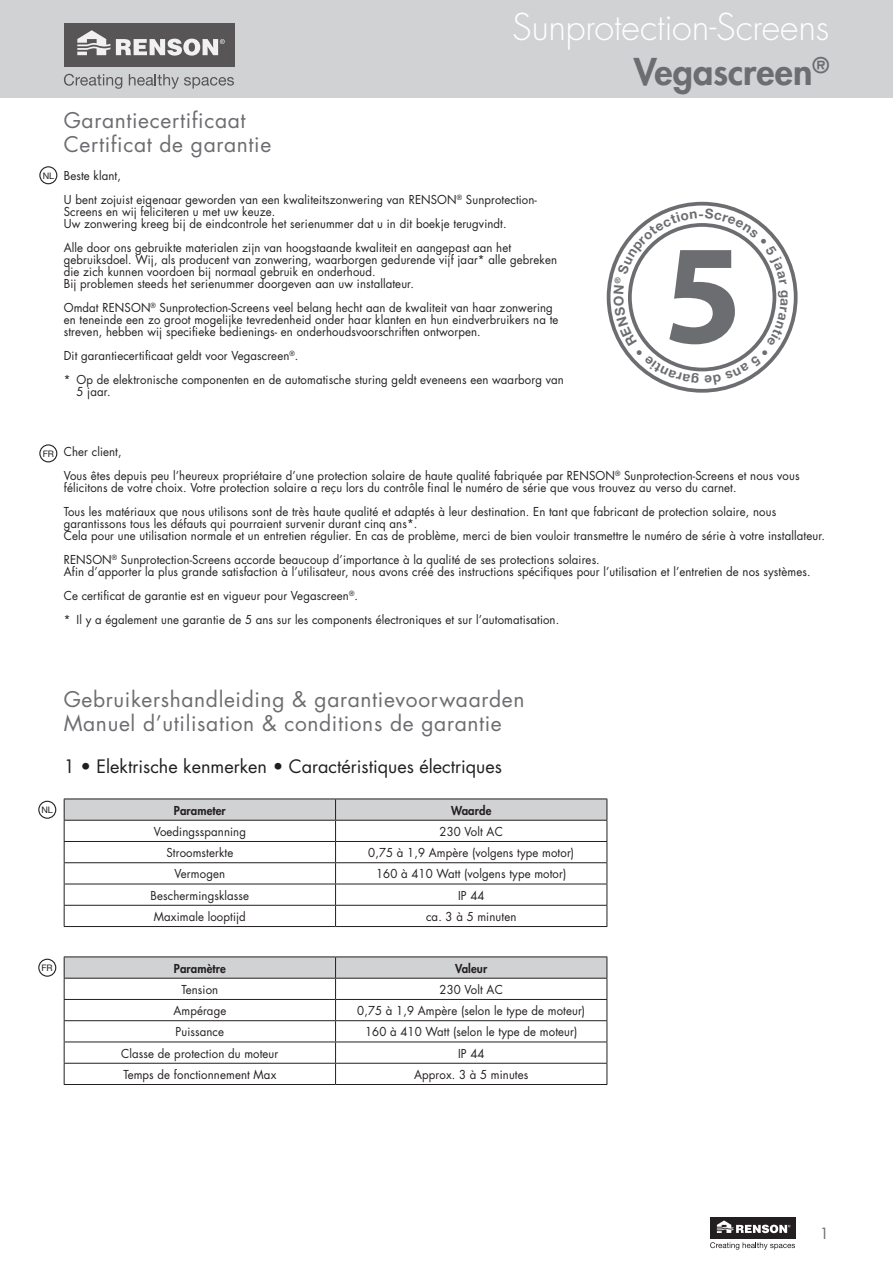
<style>
.page{position:relative;width:893px;height:1263px;background:#fff}
.page>*{position:absolute;margin:0;border:0;box-sizing:border-box;transform-origin:0 0}
.t1{font:300 36px "Futura Std";letter-spacing:-.005em;color:#fff}
.t2{font:800 36px "Futura Std";color:#6c6d70}
.T1{font:21px "Futura Std";letter-spacing:.03em;color:#6c6d70}
.T2{font:18px "Futura Std";color:#231f20}
.t3{font:15px "Futura Std";color:#6c6d70}
.body{font:12px/12px "Futura Std";letter-spacing:.01em;color:#231f20;scale:.95 1}
.body_indent{font:12px/12px "Futura Std";letter-spacing:.01em;color:#231f20;scale:.95 1}
.body-2{font:800 12px "Futura Std";letter-spacing:.01em;color:#231f20;scale:.95 1}
.t4{font:9px "Helvetica Neue LT Std";letter-spacing:-.02em;color:#231f20}
</style>
<div class="page">
<div style="left:0;top:0;width:893px;height:98px;background:#d1d2d4"></div>
<div style="left:710px;top:1217px;width:85px;height:21px;background:#231f20"></div>
<svg style="left:717px;top:1220px;width:73px;height:13px"></svg>
<svg style="left:710px;top:1242px;width:85px;height:8px"></svg>
<div style="left:39px;top:166px;width:18px;height:18px;border:1px solid #231f20;border-radius:50%"></div>
<div style="left:38px;top:801px;width:18px;height:18px;border:1px solid #231f20;border-radius:50%"></div>
<div style="left:38px;top:959px;width:18px;height:18px;border:1px solid #231f20;border-radius:50%"></div>
<div style="left:39px;top:444px;width:18px;height:18px;border:1px solid #231f20;border-radius:50%"></div>
<hr style="left:64px;top:798px;width:272px;height:1px;background:#231f20">
<hr style="left:336px;top:798px;width:271px;height:1px;background:#231f20">
<svg style="left:64px;top:799px;width:544px;height:127px"></svg>
<hr style="left:64px;top:926px;width:272px;height:1px;background:#231f20">
<hr style="left:336px;top:926px;width:271px;height:1px;background:#231f20">
<hr style="left:64px;top:956px;width:272px;height:1px;background:#231f20">
<hr style="left:336px;top:956px;width:271px;height:1px;background:#231f20">
<svg style="left:64px;top:957px;width:544px;height:127px"></svg>
<hr style="left:64px;top:1084px;width:272px;height:1px;background:#231f20">
<hr style="left:336px;top:1084px;width:271px;height:1px;background:#231f20">
<div style="left:64px;top:23px;width:170px;height:43px;background:#575556"></div>
<svg style="left:77px;top:30px;width:33px;height:25px"></svg>
<svg style="left:116px;top:39px;width:109px;height:17px"></svg>
<svg style="left:64px;top:74px;width:58px;height:15px"></svg>
<svg style="left:129px;top:74px;width:105px;height:15px"></svg>
<svg style="left:606px;top:201px;width:192px;height:192px"></svg>
<p class="t4" style="left:43px;top:170px;width:13px">NL</p>
<p class="T1" style="left:64px;top:107px;width:183px">Garantiecertificaat</p>
<p class="T1" style="left:64px;top:131px;width:209px">Certificat de garantie</p>
<p class="t1" style="left:512px;top:5px;width:318px">Sunprotection-Screens</p>
<p class="t2" style="left:634px;top:49px;width:197px">Vegascreen<sup>®</sup></p>
<p class="body" style="left:64px;top:170px;width:62px">Beste klant,</p>
<p class="body" style="left:64px;top:194px;width:500px">U bent zojuist eigenaar geworden van een kwaliteitszonwering van RENSON<sup>®</sup> Sunprotection-<br>Screens en wij feliciteren u met uw keuze.</p>
<p class="body" style="left:64px;top:218px;width:468px">Uw zonwering kreeg bij de eindcontrole het serienummer dat u in dit boekje terugvindt.</p>
<p class="body" style="left:64px;top:242px;width:521px">Alle door ons gebruikte materialen zijn van hoogstaande kwaliteit en aangepast aan het gebruiksdoel. Wij, als producent van zonwering, waarborgen gedurende vijf jaar* alle gebreken die zich kunnen voordoen bij normaal gebruik en onderhoud.</p>
<p class="body" style="left:64px;top:278px;width:370px">Bij problemen steeds het serienummer doorgeven aan uw installateur.</p>
<p class="body" style="left:64px;top:302px;width:522px">Omdat RENSON<sup>®</sup> Sunprotection-Screens veel belang hecht aan de kwaliteit van haar zonwering en teneinde een zo groot mogelijke tevredenheid onder haar klanten en hun eindverbruikers na te streven, hebben wij specifieke bedienings- en onderhoudsvoorschriften ontworpen.</p>
<p class="body" style="left:64px;top:350px;width:248px">Dit garantiecertificaat geldt voor Vegascreen<sup>®</sup>.</p>
<p class="body_indent" style="left:77px;top:374px;width:514px;text-indent:-13px">* Op de elektronische componenten en de automatische sturing geldt eveneens een waarborg van<br>5 jaar.</p>
<p class="t4" style="left:43px;top:448px;width:13px">FR</p>
<p class="body" style="left:64px;top:446px;width:62px">Cher client,</p>
<p class="body" style="left:64px;top:470px;width:776px">Vous êtes depuis peu l’heureux propriétaire d’une protection solaire de haute qualité fabriquée par RENSON<sup>®</sup> Sunprotection-Screens et nous vous félicitons de votre choix. Votre protection solaire a reçu lors du contrôle final le numéro de série que vous trouvez au verso du carnet.</p>
<p class="body" style="left:64px;top:506px;width:751px">Tous les matériaux que nous utilisons sont de très haute qualité et adaptés à leur destination. En tant que fabricant de protection solaire, nous garantissons tous les défauts qui pourraient survenir durant cinq ans*.</p>
<p class="body" style="left:64px;top:530px;width:803px">Cela pour une utilisation normale et un entretien régulier. En cas de problème, merci de bien vouloir transmettre le numéro de série à votre installateur.</p>
<p class="body" style="left:64px;top:554px;width:788px">RENSON<sup>®</sup> Sunprotection-Screens accorde beaucoup d’importance à la qualité de ses protections solaires.<br>Afin d’apporter la plus grande satisfaction à l’utilisateur, nous avons créé des instructions spécifiques pour l’utilisation et l’entretien de nos systèmes.</p>
<p class="body" style="left:64px;top:590px;width:311px">Ce certificat de garantie est en vigueur pour Vegascreen<sup>®</sup>.</p>
<p class="body_indent" style="left:64px;top:614px;width:523px">* Il y a également une garantie de 5 ans sur les components électroniques et sur l’automatisation.</p>
<p class="t4" style="left:42px;top:804px;width:13px">NL</p>
<p class="t4" style="left:42px;top:962px;width:13px">FR</p>
<p class="T1" style="left:64px;top:685px;width:462px">Gebruikershandleiding &amp; garantievoorwaarden</p>
<p class="T1" style="left:64px;top:709px;width:440px">Manuel d’utilisation &amp; conditions de garantie</p>
<p class="T2" style="left:64px;top:754px;width:440px">1 • Elektrische kenmerken • Caractéristiques électriques</p>
<p class="body-2" style="left:174px;top:802px;width:56px">Parameter</p>
<p class="body-2" style="left:451px;top:802px;width:44px">Waarde</p>
<p class="body" style="left:154px;top:825px;width:99px">Voedingsspanning</p>
<p class="body" style="left:440px;top:825px;width:68px">230 Volt AC</p>
<p class="body" style="left:166px;top:847px;width:72px">Stroomsterkte</p>
<p class="body" style="left:368px;top:847px;width:218px">0,75 à 1,9 Ampère (volgens type motor)</p>
<p class="body" style="left:175px;top:868px;width:55px">Vermogen</p>
<p class="body" style="left:376px;top:868px;width:202px">160 à 410 Watt (volgens type motor)</p>
<p class="body" style="left:151px;top:889px;width:105px">Beschermingsklasse</p>
<p class="body" style="left:458px;top:889px;width:29px">IP 44</p>
<p class="body" style="left:154px;top:910px;width:98px">Maximale looptijd</p>
<p class="body" style="left:426px;top:910px;width:97px">ca. 3 à 5 minuten</p>
<p class="body-2" style="left:174px;top:960px;width:56px">Paramètre</p>
<p class="body-2" style="left:455px;top:960px;width:35px">Valeur</p>
<p class="body" style="left:181px;top:983px;width:40px">Tension</p>
<p class="body" style="left:440px;top:983px;width:68px">230 Volt AC</p>
<p class="body" style="left:173px;top:1005px;width:57px">Ampérage</p>
<p class="body" style="left:357px;top:1005px;width:241px">0,75 à 1,9 Ampère (selon le type de moteur)</p>
<p class="body" style="left:176px;top:1026px;width:53px">Puissance</p>
<p class="body" style="left:365px;top:1026px;width:225px">160 à 410 Watt (selon le type de moteur)</p>
<p class="body" style="left:121px;top:1047px;width:167px">Classe de protection du moteur</p>
<p class="body" style="left:458px;top:1047px;width:29px">IP 44</p>
<p class="body" style="left:123px;top:1068px;width:163px">Temps de fonctionnement Max</p>
<p class="body" style="left:414px;top:1068px;width:122px">Approx. 3 à 5 minutes</p>
<p class="t3" style="left:820px;top:1223px;width:11px">1</p>
</div>
